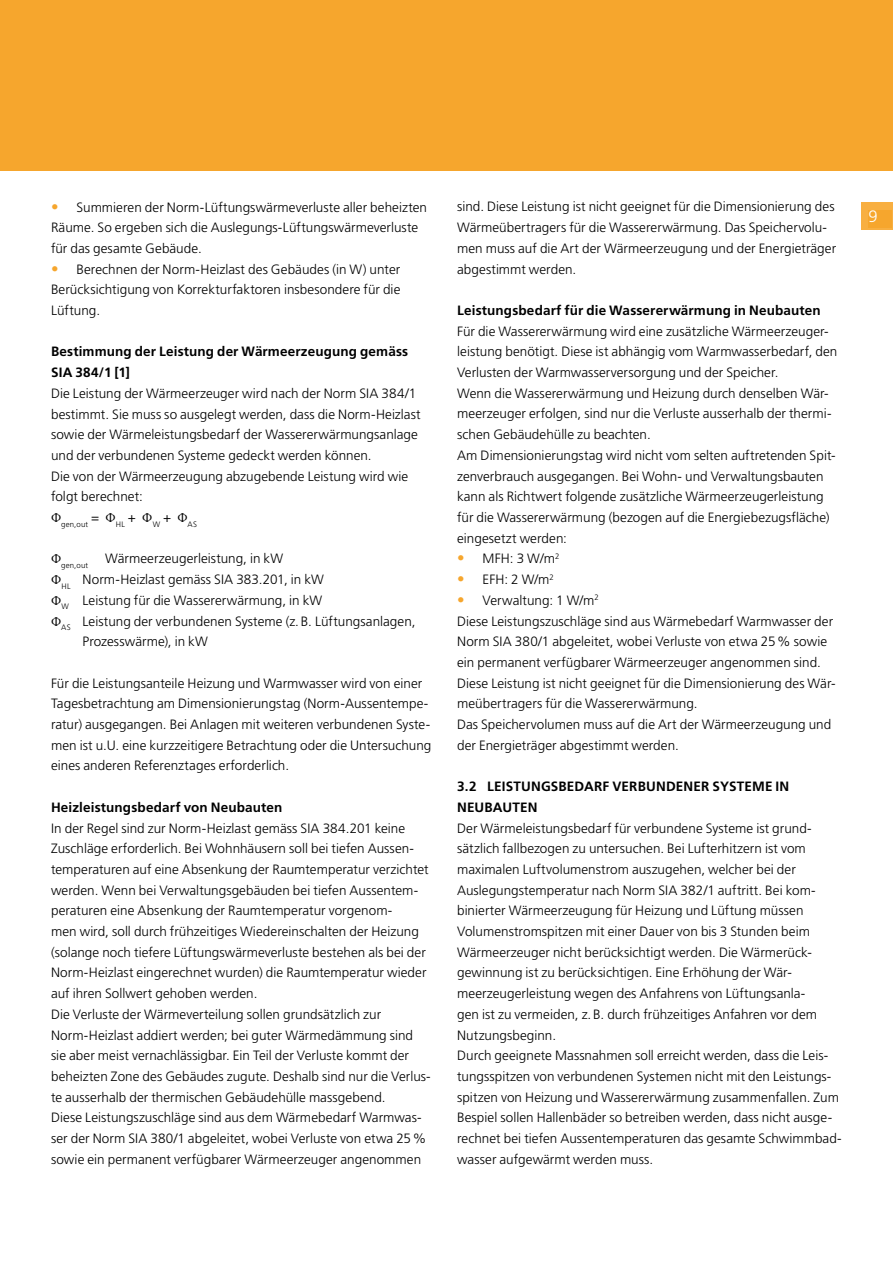
<style>
.page{position:relative;width:893px;height:1263px;background:#fff}
.page>*{position:absolute;margin:0;border:0;box-sizing:border-box;transform-origin:0 0}
.t1{font:300 16.5px "Frutiger LT Std";color:#fff}
.t2{font:300 13.5px/20.7px "Frutiger LT Std";letter-spacing:.005em;color:#000}
.t3{font:700 13.5px/20.7px "Frutiger LT Std";letter-spacing:.01em;color:#000}
.t4{font:300 7.8px "Frutiger LT Std";letter-spacing:.02em;color:#000}
.s1{font-size:15px;color:#f6a62d}
.s2{font-family:"Minion Pro";font-weight:400}
</style>
<div class="page">
<div style="left:861px;top:202px;width:32px;height:28px;background:#f8af41"></div>
<div style="left:868px;top:210px;width:24px;height:18px;background:#f6a62d"></div>
<div style="left:0;top:0;width:893px;height:170px;background:#f6a62d"></div>
<p class="t2" style="left:51px;top:197px;width:378px"><span class="s1">•</span> Summieren der Norm-Lüftungswärmeverluste aller beheizten<br>Räume. So ergeben sich die Auslegungs-Lüftungswärmeverluste für das gesamte Gebäude.</p>
<p class="t2" style="left:51px;top:259px;width:351px;text-align:justify"><span class="s1">•</span> Berechnen der Norm-Heizlast des Gebäudes (in W) unter Berücksichtigung von Korrekturfaktoren insbesondere für die Lüftung.</p>
<p class="t3" style="left:51px;top:341px;width:359px">Bestimmung der Leistung der Wärmeerzeugung gemäss<br>SIA 384/1 [1]</p>
<p class="t2" style="left:51px;top:383px;width:371px">Die Leistung der Wärmeerzeuger wird nach der Norm SIA 384/1 bestimmt. Sie muss so ausgelegt werden, dass die Norm-Heizlast sowie der Wärmeleistungsbedarf der Wassererwärmungsanlage und der verbundenen Systeme gedeckt werden können.<br>Die von der Wärmeerzeugung abzugebende Leistung wird wie folgt berechnet:</p>
<p class="t4" style="left:51px;top:519px;width:147px"><sup>Φ</sup>gen,out <sup>=</sup> <sup>Φ</sup>HL <sup>+</sup> <sup>Φ</sup>W <sup>+</sup> <sup>Φ</sup>AS</p>
<p class="t2" style="left:51px;top:549px;width:234px"><span class="s2">Φ</span><sub>gen,out</sub> Wärmeerzeugerleistung, in kW</p>
<p class="t2" style="left:51px;top:569px;width:274px"><span class="s2">Φ</span><sub>HL</sub> Norm-Heizlast gemäss SIA 383.201, in kW</p>
<p class="t2" style="left:51px;top:590px;width:273px"><span class="s2">Φ</span><sub>W</sub> Leistung für die Wassererwärmung, in kW</p>
<p class="t2" style="left:51px;top:611px;width:366px"><span class="s2">Φ</span><sub>AS</sub> Leistung der verbundenen Systeme (z.B. Lüftungsanlagen,</p>
<p class="t2" style="left:83px;top:631px;width:127px">Prozesswärme), in kW</p>
<p class="t2" style="left:51px;top:673px;width:382px">Für die Leistungsanteile Heizung und Warmwasser wird von einer Tagesbetrachtung am Dimensionierungstag (Norm-Aussentempe&shy;ratur) ausgegangen. Bei Anlagen mit weiteren verbundenen Syste&shy;men ist u.U. eine kurzzeitigere Betrachtung oder die Untersuchung eines anderen Referenztages erforderlich.</p>
<p class="t3" style="left:51px;top:797px;width:233px">Heizleistungsbedarf von Neubauten</p>
<p class="t2" style="left:51px;top:818px;width:381px">In der Regel sind zur Norm-Heizlast gemäss SIA 384.201 keine Zuschläge erforderlich. Bei Wohnhäusern soll bei tiefen Aussen&shy;temperaturen auf eine Absenkung der Raumtemperatur verzichtet werden. Wenn bei Verwaltungsgebäuden bei tiefen Aussentem&shy;peraturen eine Absenkung der Raumtemperatur vorgenom-<br>men wird, soll durch frühzeitiges Wiedereinschalten der Heizung (solange noch tiefere Lüftungswärmeverluste bestehen als bei der Norm-Heizlast eingerechnet wurden) die Raumtemperatur wieder auf ihren Sollwert gehoben werden.<br>Die Verluste der Wärmeverteilung sollen grundsätzlich zur Norm-Heizlast addiert werden; bei guter Wärmedämmung sind sie aber meist vernachlässigbar. Ein Teil der Verluste kommt der beheizten Zone des Gebäudes zugute. Deshalb sind nur die Verlus&shy;te ausserhalb der thermischen Gebäudehülle massgebend.<br>Diese Leistungszuschläge sind aus dem Wärmebedarf Warmwas&shy;ser der Norm SIA 380/1 abgeleitet, wobei Verluste von etwa 25% sowie ein permanent verfügbarer Wärmeerzeuger angenommen</p>
<p class="t2" style="left:457px;top:197px;width:381px">sind. Diese Leistung ist nicht geeignet für die Dimensionierung des Wärmeübertragers für die Wassererwärmung. Das Speichervolu&shy;men muss auf die Art der Wärmeerzeugung und der Energieträger abgestimmt werden.</p>
<p class="t3" style="left:457px;top:300px;width:365px">Leistungsbedarf für die Wassererwärmung in Neubauten</p>
<p class="t2" style="left:457px;top:321px;width:382px">Für die Wassererwärmung wird eine zusätzliche Wärmeerzeuger&shy;leistung benötigt. Diese ist abhängig vom Warmwasserbedarf, den Verlusten der Warmwasserversorgung und der Speicher.<br>Wenn die Wassererwärmung und Heizung durch denselben Wär&shy;meerzeuger erfolgen, sind nur die Verluste ausserhalb der thermi&shy;schen Gebäudehülle zu beachten.<br>Am Dimensionierungstag wird nicht vom selten auftretenden Spit&shy;zenverbrauch ausgegangen. Bei Wohn- und Verwaltungsbauten kann als Richtwert folgende zusätzliche Wärmeerzeugerleistung für die Wassererwärmung (bezogen auf die Energiebezugsfläche) eingesetzt werden:</p>
<p class="t2" style="left:457px;top:549px;width:104px"><span class="s1">•</span> MFH: 3 W/m<sup>2</sup></p>
<p class="t2" style="left:457px;top:569px;width:98px"><span class="s1">•</span> EFH: 2 W/m<sup>2</sup></p>
<p class="t2" style="left:457px;top:590px;width:380px"><span class="s1">•</span> Verwaltung: 1 W/m<sup>2<br></sup>Diese Leistungszuschläge sind aus Wärmebedarf Warmwasser der Norm SIA 380/1 abgeleitet, wobei Verluste von etwa 25% sowie ein permanent verfügbarer Wärmeerzeuger angenommen sind.<br>Diese Leistung ist nicht geeignet für die Dimensionierung des Wär&shy;meübertragers für die Wassererwärmung.<br>Das Speichervolumen muss auf die Art der Wärmeerzeugung und der Energieträger abgestimmt werden.</p>
<p class="t3" style="left:457px;top:776px;width:334px">3.2 Leistungsbedarf verbundener Systeme in<br>Neubauten</p>
<p class="t2" style="left:457px;top:818px;width:386px">Der Wärmeleistungsbedarf für verbundene Systeme ist grund&shy;sätzlich fallbezogen zu untersuchen. Bei Lufterhitzern ist vom maximalen Luftvolumenstrom auszugehen, welcher bei der Auslegungstemperatur nach Norm SIA 382/1 auftritt. Bei kom&shy;binierter Wärmeerzeugung für Heizung und Lüftung müssen Volumenstromspitzen mit einer Dauer von bis 3 Stunden beim Wärmeerzeuger nicht berücksichtigt werden. Die Wärmerück&shy;gewinnung ist zu berücksichtigen. Eine Erhöhung der Wär&shy;meerzeugerleistung wegen des Anfahrens von Lüftungsanla-<br>gen ist zu vermeiden, z.B. durch frühzeitiges Anfahren vor dem Nutzungsbeginn.<br>Durch geeignete Massnahmen soll erreicht werden, dass die Leis&shy;tungsspitzen von verbundenen Systemen nicht mit den Leistungs&shy;spitzen von Heizung und Wassererwärmung zusammenfallen. Zum Bespiel sollen Hallenbäder so betreiben werden, dass nicht ausge&shy;rechnet bei tiefen Aussentemperaturen das gesamte Schwimmbad&shy;wasser aufgewärmt werden muss.</p>
<p class="t1" style="left:868px;top:207px;width:11px">9</p>
</div>
